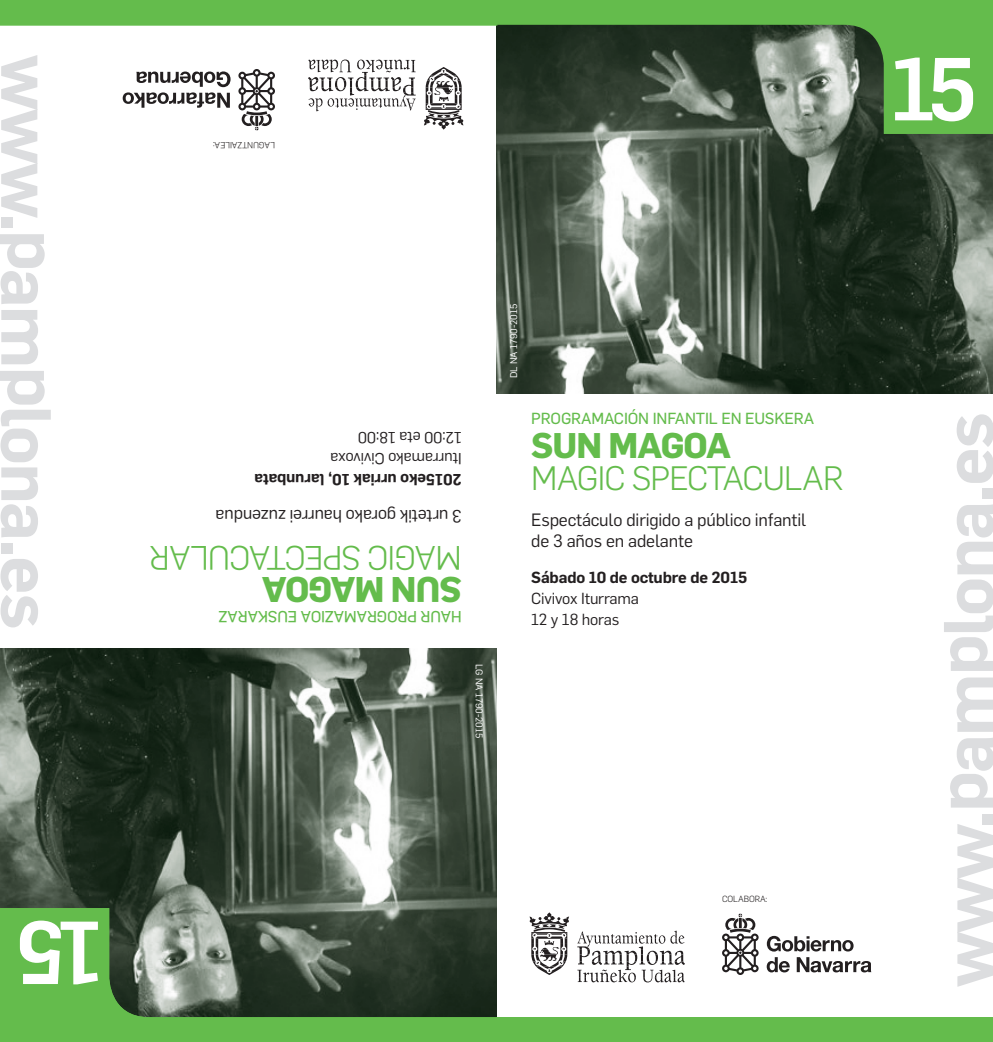
<style>
.page{position:relative;width:993px;height:1042px;background:#fff}
.page>*{position:absolute;margin:0;border:0;box-sizing:border-box;transform-origin:0 0}
.t1{font:500 87.5px "Flama";color:#fff}
.t2{font:600 69.3px "Flama";letter-spacing:-.025em;color:#dcdddf}
.t3{font:700 35px "Flama";letter-spacing:-.025em;color:#64bc4c}
.t4{font:300 33.25px "Flama";letter-spacing:-.025em;color:#64bc4c}
.t5{font:17.5px/21px "Flama";letter-spacing:-.01em;color:#231f20}
.t6{font:15.75px/21px "Flama";letter-spacing:-.01em;color:#231f20}
.t7{font:15.75px "Flama Basic";letter-spacing:-.01em;color:#64bc4c}
.t8{font:600 15.75px "Flama";letter-spacing:-.01em;color:#231f20}
.t9{font:9.62px "Flama";color:#fff}
.t10{font:300 8.75px "Flama";color:#231f20}
</style>
<div class="page">
<img style="left:496px;top:134px;width:496px;height:259px">
<img style="left:0;top:649px;width:496px;height:259px">
<svg style="left:496px;top:0;width:496px;height:134px;background:#547c4b"></svg>
<svg style="left:529px;top:912px;width:155px;height:70px"></svg>
<svg style="left:0;top:908px;width:496px;height:134px;background:#537d4a"></svg>
<svg style="left:308px;top:60px;width:155px;height:70px"></svg>
<div style="left:0;top:0;width:497px;height:26px;background:#64bc4c"></div>
<div style="left:496px;top:1017px;width:496px;height:25px;background:#64bc4c"></div>
<svg style="left:722px;top:913px;width:36px;height:62px"></svg>
<svg style="left:766px;top:936px;width:87px;height:15px"></svg>
<svg style="left:766px;top:957px;width:23px;height:15px"></svg>
<svg style="left:796px;top:957px;width:75px;height:15px"></svg>
<svg style="left:238px;top:69px;width:37px;height:61px"></svg>
<svg style="left:123px;top:71px;width:107px;height:37px"></svg>
<h2 class="t2" style="left:76px;top:55px;width:576px;rotate:90deg">www.pamplona.es</h2>
<p class="t10" style="left:215px;top:151px;width:3px;rotate:-180deg">:</p>
<p class="t10" style="left:253px;top:151px;width:22px;rotate:-180deg">N A I L E AZT</p>
<p class="t10" style="left:275px;top:151px;width:7px;rotate:-180deg">LAGU</p>
<p class="t6" style="left:461px;top:470px;width:133px;rotate:-180deg">Iturramako Civivoxa<br>12:00 eta 18:00</p>
<p class="t8" style="left:461px;top:491px;width:209px;rotate:-180deg">2015eko urriak 10, larunbata</p>
<p class="t5" style="left:461px;top:528px;width:247px;rotate:-180deg">3 urtetik gorako haurrei zuzendua</p>
<h3 class="t4" style="left:461px;top:580px;width:314px;rotate:-180deg">MAGIC SPECTACULAR</h3>
<h3 class="t3" style="left:461px;top:615px;width:201px;rotate:-180deg">SUN MAGOA</h3>
<p class="t7" style="left:461px;top:628px;width:244px;rotate:-180deg">HAUR PROGRAMAZIOA EUSKARAZ</p>
<p class="t9" style="left:486px;top:663px;width:76px;rotate:90deg">LG NA 1790-2015</p>
<p class="t9" style="left:507px;top:378px;width:76px;rotate:-90deg">DL NA 1790-2015</p>
<p class="t7" style="left:531px;top:408px;width:284px">PROGRAMACIÓN INFANTIL EN EUSKERA</p>
<h3 class="t3" style="left:531px;top:420px;width:201px">SUN MAGOA</h3>
<h3 class="t4" style="left:531px;top:455px;width:314px">MAGIC SPECTACULAR</h3>
<p class="t5" style="left:531px;top:508px;width:276px">Espectáculo dirigido a público infantil de 3 años en adelante</p>
<p class="t8" style="left:531px;top:565px;width:217px">Sábado 10 de octubre de 2015</p>
<p class="t6" style="left:531px;top:586px;width:109px">Civivox Iturrama<br>12 y 18 horas</p>
<h1 class="t1" style="left:102px;top:1016px;width:88px;rotate:-180deg">15</h1>
<p class="t10" style="left:721px;top:893px;width:47px">COLABORA:</p>
<h1 class="t1" style="left:890px;top:26px;width:88px">15</h1>
<h2 class="t2" style="left:918px;top:987px;width:576px;rotate:-90deg">www.pamplona.es</h2>
</div>
